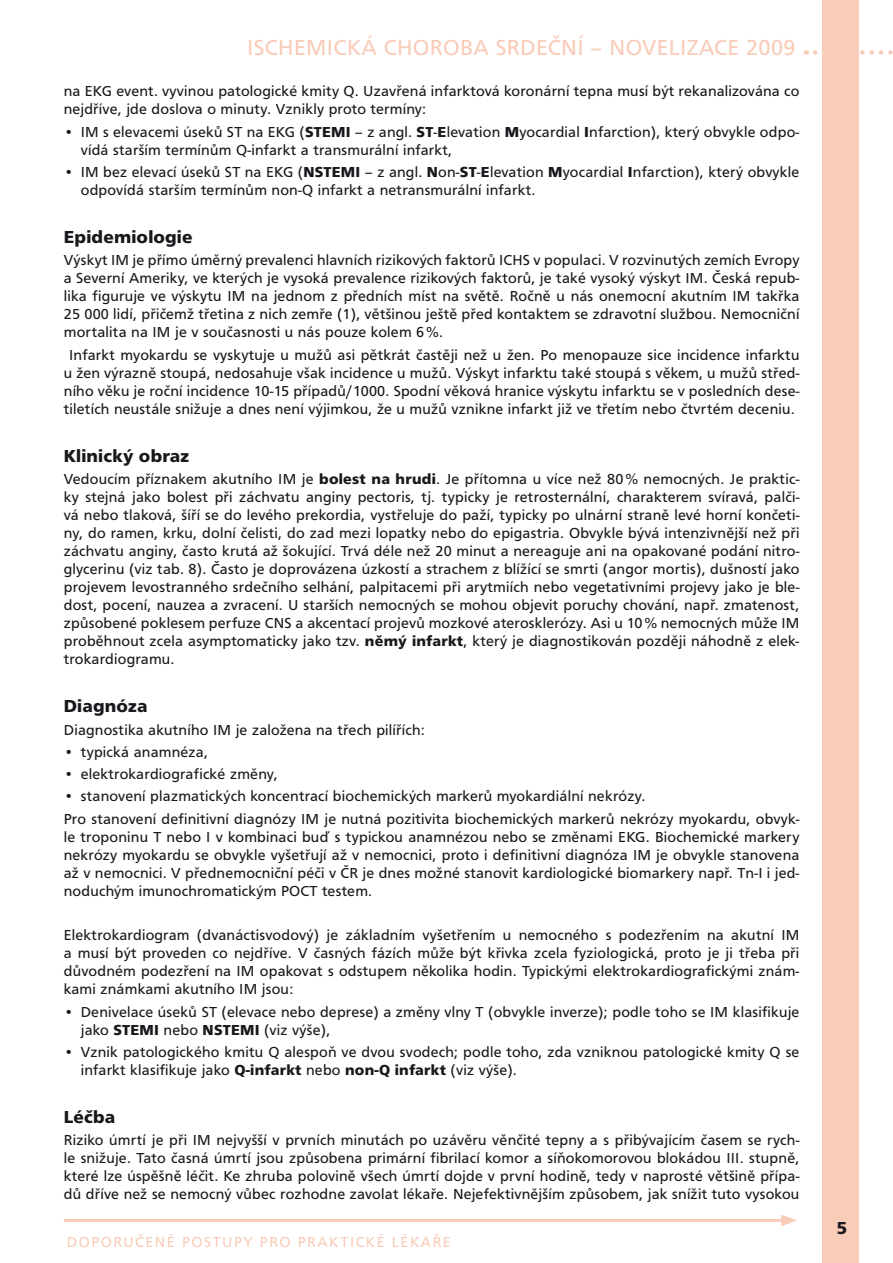
<style>
.page{position:relative;width:893px;height:1263px;background:#fff}
.page>*{position:absolute;margin:0;border:0;box-sizing:border-box;transform-origin:0 0}
.t1{font:22.5px "Frutus TEE";letter-spacing:.015em;color:#f9ccb9}
.t2{font:700 18px "Frutus TEE";letter-spacing:.01em;color:#1a171c}
.t3{font:15px/18px "Frutus TEE";letter-spacing:.015em;color:#1a171c}
.t4{font:15px "Frutus TEE";letter-spacing:.1em;color:#f9ccb9}
.t5{font:700 15px "Frutus TEE";color:#1a171c}
.s1{font-weight:700}
.s2{font-weight:400}
</style>
<div class="page">
<hr style="left:64px;top:1219px;width:723px;height:3px;background:#f9ccb9">
<svg style="left:781px;top:1214px;width:16px;height:12px"></svg>
<svg style="left:815px;top:50px;width:78px;height:5px"></svg>
<div style="left:822px;top:0;width:36px;height:1263px;background:#f9ccb9"></div>
<h1 class="t1" style="left:247px;top:35px;width:550px">ISchemická choroba srdeční – novelizace 2009</h1>
<p class="t3" style="left:64px;top:82px;width:737px;text-indent:53px">event. vyvinou patologické kmity Q. Uzavřená infarktová koronární tepna musí být rekanalizována co nejdříve, jde doslova o minuty. Vznikly proto termíny:</p>
<p class="t3" style="left:64px;top:123px;width:262px">• IM s elevacemi úseků ST na EKG (<span class="s1">STEM</span></p>
<p class="t3" style="left:64px;top:82px;width:26px">na EKG</p>
<p class="t3" style="left:81px;top:123px;width:720px;text-indent:265px"><span class="s1">I</span> – z angl. <span class="s1">ST</span>-<span class="s1">E</span>levation <span class="s1">M</span>yocardial <span class="s1">I</span>nfarction), který obvykle odpo&shy;vídá starším termínům Q-infarkt a transmurální infarkt,</p>
<p class="t3" style="left:64px;top:163px;width:271px">• IM bez elevací úseků ST na EKG (<span class="s1">NSTEM</span></p>
<p class="t3" style="left:81px;top:163px;width:720px;text-indent:275px"><span class="s1">I</span> – z angl. <span class="s1">N</span>on-<span class="s1">ST</span>-<span class="s1">E</span>levation <span class="s1">M</span>yocardial <span class="s1">I</span>nfarction), který obvykle odpovídá starším termínům non-Q infarkt a netransmurální infarkt.</p>
<p class="t2" style="left:64px;top:227px;width:130px">Epidemiologie</p>
<p class="t3" style="left:64px;top:251px;width:737px;text-align:justify">Výskyt IM je přímo úměrný prevalenci hlavních rizikových faktorů ICH S v populaci. V rozvinutých zemích Evropy a Severní Ameriky, ve kterých je vysoká prevalence rizikových faktorů, je také vysoký výskyt IM . Česká repub&shy;lika figuruje ve výskytu IM na jednom z předních míst na světě. Ročně u nás onemocní akutním IM takřka 25 000 lidí, přičemž třetina z nich zemře (1), většinou ještě před kontaktem se zdravotní službou. N emocniční mortalita na IM je v současnosti u nás pouze kolem 6 %.</p>
<p class="t3" style="left:64px;top:346px;width:737px;text-align:center">Infarkt myokardu se vyskytuje u mužů asi pětkrát častěji než u žen. Po menopauze sice incidence infarktu u žen výrazně stoupá, nedosahuje však incidence u mužů. Výskyt infarktu také stoupá s věkem, u mužů střed&shy;ního věku je roční incidence 10-15 případů/1000. Spodní věková hranice výskytu infarktu se v posledních dese&shy;tiletích neustále snižuje a dnes není výjimkou, že u mužů vznikne infarkt již ve třetím nebo čtvrtém deceniu.</p>
<p class="t2" style="left:64px;top:445px;width:127px">Klinický obraz</p>
<p class="t3" style="left:64px;top:470px;width:737px">Vedoucím příznakem akutního IM je <span class="s1">bolest na hrudi</span>. Je přítomna u více než 80 % nemocných. Je praktic&shy;ky stejná jako bolest při záchvatu anginy pectoris, tj. typicky je retrosternální, charakterem svíravá, palči&shy;vá nebo tlaková, šíří se do levého prekordia, vystřeluje do paží, typicky po ulnární straně levé horní končeti&shy;ny, do ramen, krku, dolní čelisti, do zad mezi lopatky nebo do epigastria. Obvykle bývá intenzivnější než při záchvatu anginy, často krutá až šokující. Trvá déle než 20 minut a nereaguje ani na opakované podání nitro&shy;glycerinu (viz tab. 8). Často je doprovázena úzkostí a strachem z blížící se smrti (angor mortis), dušností jako projevem levostranného srdečního selhání, palpitacemi při arytmiích nebo vegetativními projevy jako je ble&shy;dost, pocení, nauzea a zvracení. U starších nemocných se mohou objevit poruchy chování, např. zmatenost, způsobené poklesem perfuze CN S a akcentací projevů mozkové aterosklerózy. Asi u 10 % nemocných může IM proběhnout zcela asymptomaticky jako tzv. <span class="s1">němý infarkt</span>, který je diagnostikován později náhodně z elek&shy;trokardiogramu.</p>
<p class="t2" style="left:64px;top:696px;width:85px">Diagnóza</p>
<p class="t3" style="left:64px;top:721px;width:363px">Diagnostika akutního IM je založena na třech pilířích:</p>
<p class="t3" style="left:64px;top:743px;width:146px">• typická anamnéza,</p>
<p class="t3" style="left:64px;top:765px;width:215px">• elektrokardiografické změny,</p>
<p class="t3" style="left:64px;top:785px;width:737px;line-height:22.2px">• stanovení plazmatických koncentrací biochemických markerů myokardiální nekrózy.<br>Pro stanovení definitivní diagnózy IM je nutná pozitivita biochemických markerů nekrózy myokardu, obvyk-</p>
<p class="t3" style="left:64px;top:828px;width:564px">le troponinu T nebo I v kombinaci buď s typickou anamnézou nebo se změnami EKG</p>
<p class="t3" style="left:64px;top:828px;width:737px;text-align:justify;text-indent:582px">. Biochemické markery nekrózy myokardu se obvykle vyšetřují až v nemocnici, proto i definitivní diagnóza IM je obvykle stanovena až v nemocnici. V přednemocniční péči v ČR</p>
<p class="t3" style="left:363px;top:864px;width:438px">je dnes možné stanovit kardiologické biomarkery např. Tn-I i jed-</p>
<p class="t3" style="left:64px;top:882px;width:236px">noduchým imunochromatickým POCT</p>
<p class="t3" style="left:322px;top:882px;width:52px">testem.</p>
<p class="t3" style="left:64px;top:926px;width:737px">Elektrokardiogram (dvanáctisvodový) je základním vyšetřením u nemocného s podezřením na akutní IM a musí být proveden co nejdříve. V časných fázích může být křivka zcela fyziologická, proto je ji třeba při důvodném podezření na IM opakovat s odstupem několika hodin. Typickými elektrokardiografickými znám&shy;kami známkami akutního IM jsou:</p>
<p class="t3" style="left:81px;top:1002px;width:720px;text-indent:-17px">• Denivelace úseků ST (elevace nebo deprese) a změny vlny T (obvykle inverze); podle toho se IM klasifikuje jako <span class="s1">STEM</span></p>
<p class="t5" style="left:154px;top:1021px;width:80px">I <span class="s2">nebo</span> NSTEM</p>
<p class="t3" style="left:255px;top:1020px;width:77px"><span class="s1">I</span> (viz výše),</p>
<p class="t3" style="left:81px;top:1043px;width:720px;text-indent:-17px">• Vznik patologického kmitu Q alespoň ve dvou svodech; podle toho, zda vzniknou patologické kmity Q se infarkt klasifikuje jako <span class="s1">Q-infarkt</span> nebo <span class="s1">non-Q infarkt</span> (viz výše).</p>
<p class="t2" style="left:64px;top:1106px;width:53px">Léčba</p>
<p class="t3" style="left:64px;top:1131px;width:737px;text-align:justify">Riziko úmrtí je při IM nejvyšší v prvních minutách po uzávěru věnčité tepny a s přibývajícím časem se rych&shy;le snižuje. Tato časná úmrtí jsou způsobena primární fibrilací komor a síňokomorovou blokádou III. stupně, které lze úspěšně léčit. Ke zhruba polovině všech úmrtí dojde v první hodině, tedy v naprosté většině přípa&shy;dů dříve než se nemocný vůbec rozhodne zavolat lékaře. N ejefektivnějším způsobem, jak snížit tuto vysokou</p>
<p class="t4" style="left:67px;top:1234px;width:385px">doporu čené postupy pro prakti cké lékaře</p>
<p class="t2" style="left:837px;top:1217px;width:12px">5</p>
</div>
